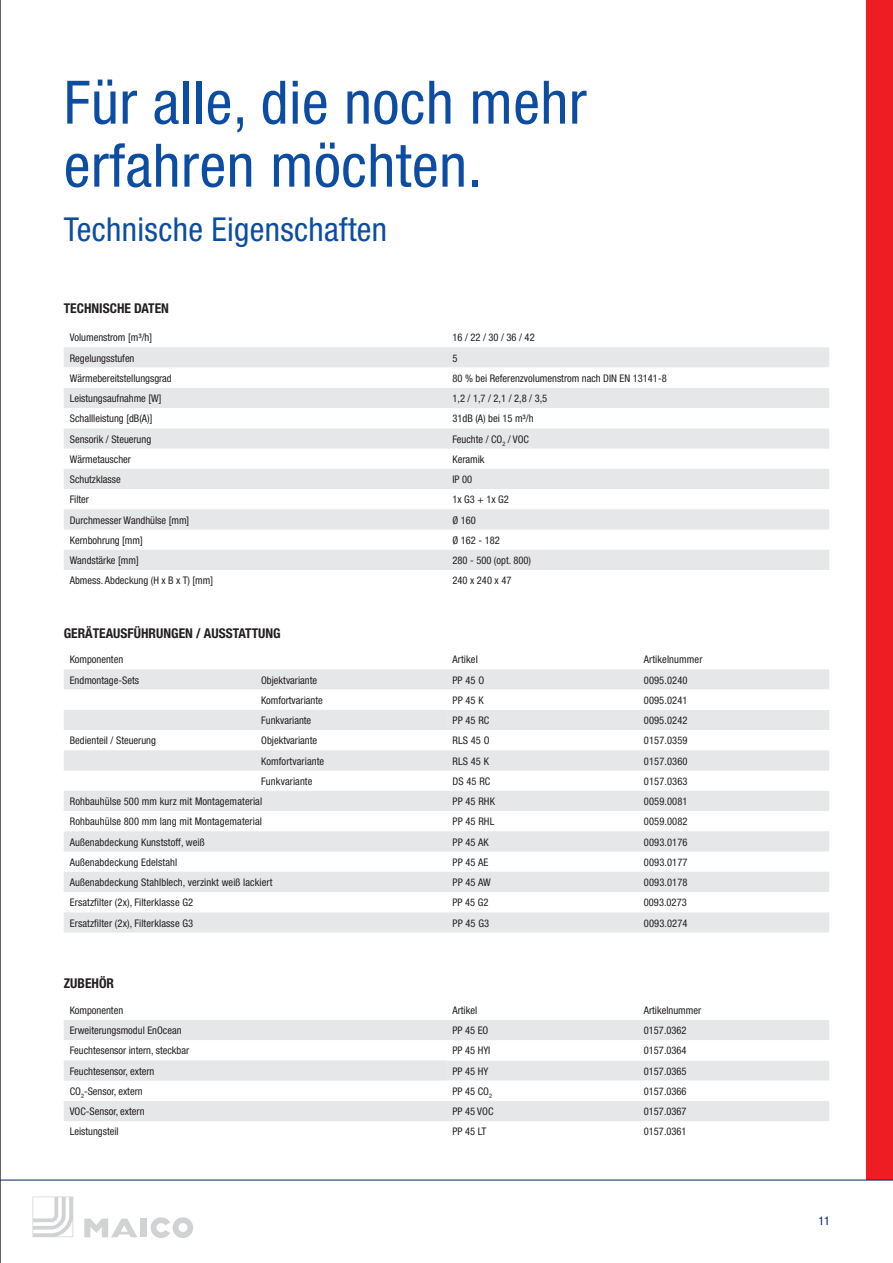
<style>
.page{position:relative;width:893px;height:1263px;background:#fff}
.page>*{position:absolute;margin:0;border:0;box-sizing:border-box;transform-origin:0 0}
.t1{font:condensed 60px/63px "Helvetica Neue LT";letter-spacing:.01em;color:#0d4da1}
.t2{font:condensed 33px "Helvetica Neue LT";letter-spacing:.01em;color:#0d4da1}
.t3{font:700 condensed 13.5px "Helvetica Neue LT";color:#231f20}
.t4{font:condensed 12px "Helvetica Neue LT";color:#002361}
.t5{font:condensed 10.5px "Helvetica Neue LT";color:#231f20}
</style>
<div class="page">
<div style="left:866px;top:0;width:27px;height:1180px;background:#ee1d23"></div>
<hr style="left:0;top:1180px;width:893px;height:1px;background:#002361">
<div style="left:140px;top:1218px;width:6px;height:19px;background:#d1d2d4"></div>
<svg style="left:84px;top:1218px;width:53px;height:19px"></svg>
<svg style="left:151px;top:1217px;width:42px;height:21px"></svg>
<svg style="left:33px;top:1196px;width:40px;height:41px"></svg>
<div style="left:64px;top:669px;width:765px;height:263px;background:#e6e7e9"></div>
<svg style="left:64px;top:689px;width:765px;height:223px"></svg>
<div style="left:64px;top:710px;width:382px;height:20px;background:#e6e7e9"></div>
<svg style="left:64px;top:750px;width:765px;height:142px;fill:#e6e7e9"></svg>
<svg style="left:64px;top:347px;width:765px;height:223px;fill:#e6e7e9"></svg>
<svg style="left:64px;top:368px;width:765px;height:60px"></svg>
<div style="left:64px;top:1020px;width:765px;height:20px;background:#e6e7e9"></div>
<div style="left:446px;top:1061px;width:383px;height:20px;background:#e6e7e9"></div>
<div style="left:64px;top:1060px;width:382px;height:21px;background:#e6e7e9"></div>
<div style="left:64px;top:1101px;width:765px;height:20px;background:#e6e7e9"></div>
<hr style="left:0;top:0;width:1px;height:1263px;background:#231f20">
<h1 class="t1" style="left:64px;top:71px;width:524px">Für alle, die noch mehr erfahren möchten.</h1>
<h2 class="t2" style="left:64px;top:210px;width:325px">Technische Eigenschaften</h2>
<p class="t3" style="left:64px;top:300px;width:107px">TECHNISCHE DATEN</p>
<p class="t5" style="left:70px;top:331px;width:84px">Volumenstrom [m³/h]</p>
<p class="t5" style="left:452px;top:331px;width:84px">16 / 22 / 30 / 36 / 42</p>
<p class="t5" style="left:70px;top:352px;width:66px">Regelungsstufen</p>
<p class="t5" style="left:452px;top:352px;width:7px">5</p>
<p class="t5" style="left:70px;top:372px;width:104px">Wärmebereitstellungsgrad</p>
<p class="t5" style="left:452px;top:372px;width:216px">80 % bei Referenzvolumenstrom nach DIN EN 13141-8</p>
<p class="t5" style="left:70px;top:392px;width:93px">Leistungsaufnahme [W]</p>
<p class="t5" style="left:452px;top:392px;width:96px">1,2 / 1,7 / 2,1 / 2,8 / 3,5</p>
<p class="t5" style="left:70px;top:412px;width:84px">Schallleistung [dB(A)]</p>
<p class="t5" style="left:452px;top:412px;width:83px">31dB (A) bei 15 m³/h</p>
<p class="t5" style="left:70px;top:433px;width:83px">Sensorik / Steuerung</p>
<p class="t5" style="left:452px;top:433px;width:78px">Feuchte / CO<sub>2</sub> / VOC</p>
<p class="t5" style="left:70px;top:453px;width:63px">Wärmetauscher</p>
<p class="t5" style="left:452px;top:453px;width:34px">Keramik</p>
<p class="t5" style="left:70px;top:473px;width:52px">Schutzklasse</p>
<p class="t5" style="left:452px;top:473px;width:21px">IP 00</p>
<p class="t5" style="left:70px;top:493px;width:21px">Filter</p>
<p class="t5" style="left:452px;top:493px;width:58px">1x G3 + 1x G2</p>
<p class="t5" style="left:70px;top:514px;width:121px">Durchmesser Wandhülse [mm]</p>
<p class="t5" style="left:452px;top:514px;width:25px">Ø 160</p>
<p class="t5" style="left:70px;top:534px;width:75px">Kernbohrung [mm]</p>
<p class="t5" style="left:452px;top:534px;width:49px">Ø 162 - 182</p>
<p class="t5" style="left:70px;top:554px;width:70px">Wandstärke [mm]</p>
<p class="t5" style="left:452px;top:554px;width:80px">280 - 500 (opt. 800)</p>
<p class="t5" style="left:70px;top:574px;width:145px">Abmess. Abdeckung (H x B x T) [mm]</p>
<p class="t5" style="left:452px;top:574px;width:60px">240 x 240 x 47</p>
<p class="t3" style="left:64px;top:625px;width:218px">GERÄTEAUSFÜHRUNGEN / AUSSTATTUNG</p>
<p class="t5" style="left:70px;top:653px;width:55px">Komponenten</p>
<p class="t5" style="left:452px;top:653px;width:27px">Artikel</p>
<p class="t5" style="left:644px;top:653px;width:60px">Artikelnummer</p>
<p class="t5" style="left:70px;top:674px;width:71px">Endmontage-Sets</p>
<p class="t5" style="left:261px;top:674px;width:57px">Objektvariante</p>
<p class="t5" style="left:452px;top:674px;width:33px">PP 45 O</p>
<p class="t5" style="left:644px;top:674px;width:45px">0095.0240</p>
<p class="t5" style="left:261px;top:694px;width:63px">Komfortvariante</p>
<p class="t5" style="left:452px;top:694px;width:33px">PP 45 K</p>
<p class="t5" style="left:644px;top:694px;width:45px">0095.0241</p>
<p class="t5" style="left:261px;top:714px;width:52px">Funkvariante</p>
<p class="t5" style="left:452px;top:714px;width:38px">PP 45 RC</p>
<p class="t5" style="left:644px;top:714px;width:45px">0095.0242</p>
<p class="t5" style="left:70px;top:734px;width:88px">Bedienteil / Steuerung</p>
<p class="t5" style="left:261px;top:734px;width:57px">Objektvariante</p>
<p class="t5" style="left:452px;top:734px;width:39px">RLS 45 O</p>
<p class="t5" style="left:644px;top:734px;width:45px">0157.0359</p>
<p class="t5" style="left:261px;top:755px;width:65px">Komfortvariante</p>
<p class="t5" style="left:453px;top:755px;width:38px">RLS 45 K</p>
<p class="t5" style="left:644px;top:755px;width:45px">0157.0360</p>
<p class="t5" style="left:261px;top:775px;width:53px">Funkvariante</p>
<p class="t5" style="left:453px;top:775px;width:39px">DS 45 RC</p>
<p class="t5" style="left:644px;top:775px;width:45px">0157.0363</p>
<p class="t5" style="left:70px;top:795px;width:194px">Rohbauhülse 500 mm kurz mit Montagematerial</p>
<p class="t5" style="left:453px;top:795px;width:44px">PP 45 RHK</p>
<p class="t5" style="left:644px;top:795px;width:45px">0059.0081</p>
<p class="t5" style="left:70px;top:815px;width:194px">Rohbauhülse 800 mm lang mit Montagematerial</p>
<p class="t5" style="left:453px;top:815px;width:43px">PP 45 RHL</p>
<p class="t5" style="left:644px;top:815px;width:45px">0059.0082</p>
<p class="t5" style="left:70px;top:836px;width:136px">Außenabdeckung Kunststoff, weiß</p>
<p class="t5" style="left:453px;top:836px;width:38px">PP 45 AK</p>
<p class="t5" style="left:644px;top:836px;width:45px">0093.0176</p>
<p class="t5" style="left:70px;top:856px;width:109px">Außenabdeckung Edelstahl</p>
<p class="t5" style="left:453px;top:856px;width:37px">PP 45 AE</p>
<p class="t5" style="left:644px;top:856px;width:45px">0093.0177</p>
<p class="t5" style="left:70px;top:876px;width:204px">Außenabdeckung Stahlblech, verzinkt weiß lackiert</p>
<p class="t5" style="left:453px;top:876px;width:40px">PP 45 AW</p>
<p class="t5" style="left:644px;top:876px;width:45px">0093.0178</p>
<p class="t5" style="left:70px;top:896px;width:125px">Ersatzfilter (2x), Filterklasse G2</p>
<p class="t5" style="left:453px;top:896px;width:37px">PP 45 G2</p>
<p class="t5" style="left:644px;top:896px;width:44px">0093.0273</p>
<p class="t5" style="left:70px;top:917px;width:125px">Ersatzfilter (2x), Filterklasse G3</p>
<p class="t5" style="left:453px;top:917px;width:38px">PP 45 G3</p>
<p class="t5" style="left:644px;top:917px;width:45px">0093.0274</p>
<p class="t3" style="left:64px;top:975px;width:52px">ZUBEHÖR</p>
<p class="t5" style="left:70px;top:1004px;width:55px">Komponenten</p>
<p class="t5" style="left:452px;top:1004px;width:26px">Artikel</p>
<p class="t5" style="left:644px;top:1004px;width:59px">Artikelnummer</p>
<p class="t5" style="left:70px;top:1024px;width:113px">Erweiterungsmodul EnOcean</p>
<p class="t5" style="left:452px;top:1024px;width:37px">PP 45 EO</p>
<p class="t5" style="left:644px;top:1024px;width:44px">0157.0362</p>
<p class="t5" style="left:70px;top:1045px;width:121px">Feuchtesensor intern, steckbar</p>
<p class="t5" style="left:452px;top:1045px;width:39px">PP 45 HYI</p>
<p class="t5" style="left:644px;top:1045px;width:44px">0157.0364</p>
<p class="t5" style="left:70px;top:1065px;width:86px">Feuchtesensor, extern</p>
<p class="t5" style="left:452px;top:1065px;width:37px">PP 45 HY</p>
<p class="t5" style="left:644px;top:1065px;width:44px">0157.0365</p>
<p class="t5" style="left:70px;top:1085px;width:74px">CO<sub>2</sub>-Sensor, extern</p>
<p class="t5" style="left:452px;top:1085px;width:41px">PP 45 CO<sub>2</sub></p>
<p class="t5" style="left:644px;top:1085px;width:44px">0157.0366</p>
<p class="t5" style="left:70px;top:1105px;width:76px">VOC-Sensor, extern</p>
<p class="t5" style="left:452px;top:1105px;width:42px">PP 45 VOC</p>
<p class="t5" style="left:644px;top:1105px;width:44px">0157.0367</p>
<p class="t5" style="left:70px;top:1126px;width:50px">Leistungsteil</p>
<p class="t5" style="left:452px;top:1126px;width:35px">PP 45 LT</p>
<p class="t5" style="left:644px;top:1126px;width:44px">0157.0361</p>
<p class="t4" style="left:818px;top:1214px;width:13px">11</p>
</div>
